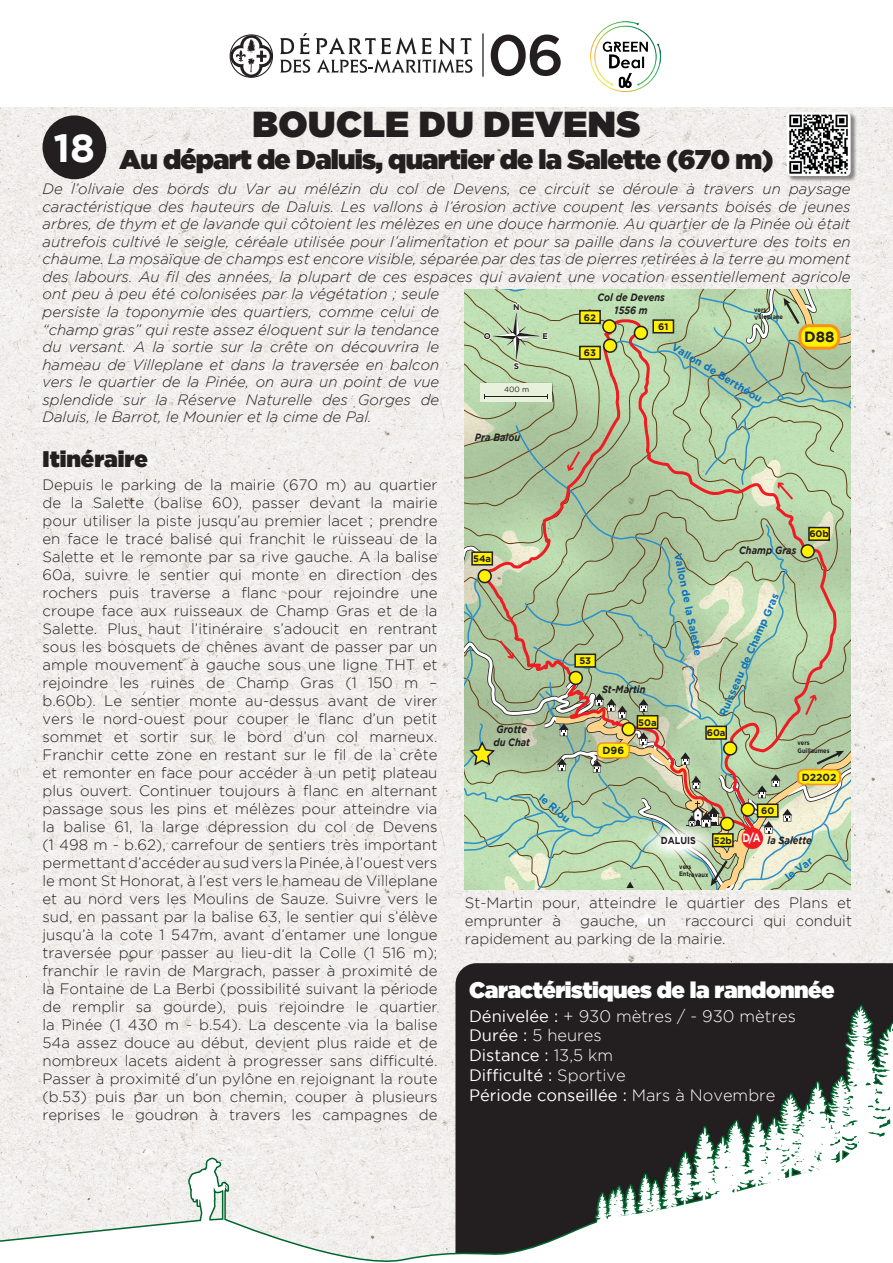
<style>
.page{position:relative;width:893px;height:1263px;background:#fff}
.page>*{position:absolute;margin:0;border:0;box-sizing:border-box;transform-origin:0 0}
.t1{font:700 39.6px "Gotham";color:#fff}
.t2{font:36px "Gotham Ultra";letter-spacing:.015em;color:#231f20}
.t3{font:27px "Gotham Ultra";letter-spacing:-.03em;color:#231f20}
.t4{font:22.5px "Gotham Ultra";letter-spacing:-.02em;color:#fff}
.t5{font:22.5px "Gotham Ultra";color:#231f20}
.t6{font:300 16.5px/19.8px "Gotham";color:#fff}
.t7{font:300 15px/18px "Gotham";color:#231f20}
.t8{font:italic 300 15px/17.5px "Gotham";color:#231f20}
.t9{font:700 14.85px "Gotham";color:#231f20}
.t10{font:700 12px "Gotham";color:#fff;scale:.83 1}
.t11{font:700 10.65px "Gotham";color:#1074bc}
.t12{font:italic 700 10.65px/12.8px "Gotham";color:#231f20;scale:.88 1}
.t13{font:700 10.35px "Gotham";color:#231f20}
.t14{font:700 10.2px "Gotham";color:#231f20;scale:.88 1}
.t15{font:700 9.45px "Gotham";color:#231f20}
.t16{font:700 8.25px "Gotham";color:#231f20}
.t17{font:7.5px "Gotham";color:#231f20}
.t18{font:700 6.45px/7.8px "Gotham";letter-spacing:-.01em;color:#231f20;scale:.88 1}
.s1{font-weight:400}
</style>
<div class="page">
<img style="left:0;top:107px;width:893px;height:1019px">
<div style="left:787px;top:113px;width:70px;height:69px;background:#231f20;opacity:.5"></div>
<div style="left:787px;top:112px;width:64px;height:64px;background:#fff;border-radius:5px"></div>
<img style="left:787px;top:112px;width:61px;height:64px">
<div style="left:43px;top:115px;width:63px;height:64px;background:#231f20;border-radius:50%"></div>
<svg style="left:465px;top:289px;width:428px;height:840px;background:#a4af94"></svg>
<svg style="left:0;top:1129px;width:885px;height:133px"></svg>
<svg style="left:187px;top:926px;width:46px;height:336px"></svg>
<hr style="left:482px;top:33px;width:2px;height:44px;background:#231f20">
<svg style="left:491px;top:35px;width:70px;height:41px"></svg>
<svg style="left:280px;top:33px;width:30px;height:40px"></svg>
<svg style="left:230px;top:34px;width:43px;height:44px"></svg>
<svg style="left:316px;top:37px;width:156px;height:36px"></svg>
<img style="left:590px;top:21px;width:71px;height:70px">
<h1 class="t1" style="left:54px;top:125px;width:43px">18</h1>
<h2 class="t2" style="left:253px;top:103px;width:389px">BOUCLE DU DEVENS</h2>
<h3 class="t3" style="left:120px;top:144px;width:655px">Au départ de Daluis, quartier de la Salette (670 m)</h3>
<p class="t8" style="left:43px;top:180px;width:809px">De l’olivaie des bords du Var au mélézin du col de Devens, ce circuit se déroule à travers un paysage caractéristique des hauteurs de Daluis. Les vallons à l’érosion active coupent les versants boisés de jeunes arbres, de thym et de lavande qui côtoient les mélèzes en une douce harmonie. Au quartier de la Pinée où était autrefois cultivé le seigle, céréale utilisée pour l’alimentation et pour sa paille dans la couverture des toits en chaume. La mosaïque de champs est encore visible, séparée par des tas de pierres retirées à la terre au moment des labours. Au fil des années, la plupart de ces espaces qui avaient une vocation essentiellement agricole ont peu à peu été colonisées par la végétation ; seule<br>persiste la toponymie des quartiers, comme celui de<br>“champ gras” qui reste assez éloquent sur la tendance<br>du versant. A la sortie sur la crête on découvrira le<br>hameau de Villeplane et dans la traversée en balcon<br>vers le quartier de la Pinée, on aura un point de vue<br>splendide sur la Réserve Naturelle des Gorges de<br>Daluis, le Barrot, le Mounier et la cime de Pal.</p>
<h3 class="t5" style="left:43px;top:446px;width:107px">Itinéraire</h3>
<p class="t7" style="left:43px;top:475px;width:396px;text-align:justify">Depuis le parking de la mairie (670 m) au quartier de la Salette (balise 60), passer devant la mairie pour utiliser la piste jusqu’au premier lacet ; prendre en face le tracé balisé qui franchit le ruisseau de la Salette et le remonte par sa rive gauche. A la balise 60a, suivre le sentier qui monte en direction des rochers puis traverse a flanc pour rejoindre une croupe face aux ruisseaux de Champ Gras et de la Salette. Plus haut l’itinéraire s’adoucit en rentrant sous les bosquets de chênes avant de passer par un ample mouvement à gauche sous une ligne THT et rejoindre les ruines de Champ Gras (1 150 m – b.60b). Le sentier monte au-dessus avant de virer vers le nord-ouest pour couper le flanc d’un petit sommet et sortir sur le bord d’un col marneux.<br>Franchir cette zone en restant sur le fil de la crête et remonter en face pour accéder à un petit plateau plus ouvert. Continuer toujours à flanc en alternant passage sous les pins et mélèzes pour atteindre via la balise 61, la large dépression du col de Devens (1 498 m - b.62), carrefour de sentiers très important permettant d’accéder au sud vers la Pinée, à l’ouest vers le mont St Honorat, à l’est vers le hameau de Villeplane et au nord vers les Moulins de Sauze. Suivre vers le sud, en passant par la balise 63, le sentier qui s’élève jusqu’à la cote 1 547m, avant d’entamer une longue traversée pour passer au lieu-dit la Colle (1 516 m); franchir le ravin de Margrach, passer à proximité de la Fontaine de La Berbi (possibilité suivant la période de remplir sa gourde), puis rejoindre le quartier la Pinée (1 430 m - b.54). La descente via la balise 54a assez douce au début, devient plus raide et de nombreux lacets aident à progresser sans difficulté.<br>Passer à proximité d’un pylône en rejoignant la route (b.53) puis par un bon chemin, couper à plusieurs reprises le goudron à travers les campagnes de</p>
<p class="t12" style="left:597px;top:291px;width:78px;text-align:center">Col de Devens<br>1556 m</p>
<p class="t16" style="left:513px;top:302px;width:8px">N</p>
<p class="t18" style="left:754px;top:305px;width:35px">vers<br>Villeplane</p>
<p class="t15" style="left:584px;top:312px;width:14px">62</p>
<p class="t15" style="left:584px;top:347px;width:14px">63</p>
<p class="t15" style="left:658px;top:321px;width:12px">61</p>
<p class="t9" style="left:804px;top:328px;width:32px">D88</p>
<p class="t16" style="left:484px;top:331px;width:8px">O</p>
<p class="t16" style="left:543px;top:331px;width:7px">E</p>
<p class="t16" style="left:514px;top:361px;width:7px">S</p>
<p class="t17" style="left:504px;top:385px;width:27px">400 m</p>
<p class="t11" style="left:676px;top:341px;width:105px;rotate:31deg">Vallon de Berthéou</p>
<p class="t12" style="left:475px;top:430px;width:53px">Pra Balou</p>
<p class="t15" style="left:809px;top:529px;width:21px">60b</p>
<p class="t12" style="left:739px;top:544px;width:67px">Champ Gras</p>
<p class="t11" style="left:684px;top:552px;width:106px;rotate:79deg">Vallon de la Salette</p>
<p class="t15" style="left:473px;top:553px;width:20px">54a</p>
<p class="t11" style="left:716px;top:713px;width:134px;rotate:-66deg">Ruisseau de Champ Gras</p>
<p class="t15" style="left:579px;top:655px;width:13px">53</p>
<p class="t12" style="left:602px;top:682px;width:51px">St-Martin</p>
<p class="t15" style="left:638px;top:717px;width:20px">50a</p>
<p class="t12" style="left:493px;top:723px;width:43px">Grotte du Chat</p>
<p class="t15" style="left:707px;top:727px;width:20px">60a</p>
<p class="t18" style="left:797px;top:739px;width:38px">vers<br>Guillaumes</p>
<p class="t13" style="left:603px;top:744px;width:23px">D96</p>
<p class="t13" style="left:802px;top:771px;width:36px">D2202</p>
<p class="t11" style="left:545px;top:791px;width:39px;rotate:41deg">le Riou</p>
<p class="t15" style="left:761px;top:805px;width:15px">60</p>
<p class="t14" style="left:661px;top:834px;width:41px">DALUIS</p>
<p class="t10" style="left:743px;top:831px;width:23px">D/A</p>
<p class="t12" style="left:767px;top:834px;width:52px">la Salette</p>
<p class="t15" style="left:714px;top:835px;width:20px">52b</p>
<p class="t11" style="left:783px;top:873px;width:33px;rotate:-38deg">le Var</p>
<p class="t18" style="left:679px;top:862px;width:35px;rotate:1deg">vers<br>Entrevaux</p>
<p class="t7" style="left:465px;top:894px;width:389px">St-Martin pour, atteindre le quartier des Plans et emprunter à</p>
<p class="t7" style="left:465px;top:912px;width:389px;text-indent:220px">raccourci qui conduit rapidement au parking de la mairie.</p>
<p class="t7" style="left:580px;top:912px;width:87px">gauche, un</p>
<h3 class="t4" style="left:469px;top:977px;width:367px">Caractéristiques de la randonnée</h3>
<p class="t6" style="left:469px;top:1006px;width:328px"><span class="s1">Dénivelée :</span> + 930 mètres / - 930 mètres<br><span class="s1">Durée :</span> 5 heures<br><span class="s1">Distance :</span> 13,5 km<br><span class="s1">Difficulté :</span> Sportive<br><span class="s1">Période conseillée :</span> Mars à Novembre</p>
</div>
